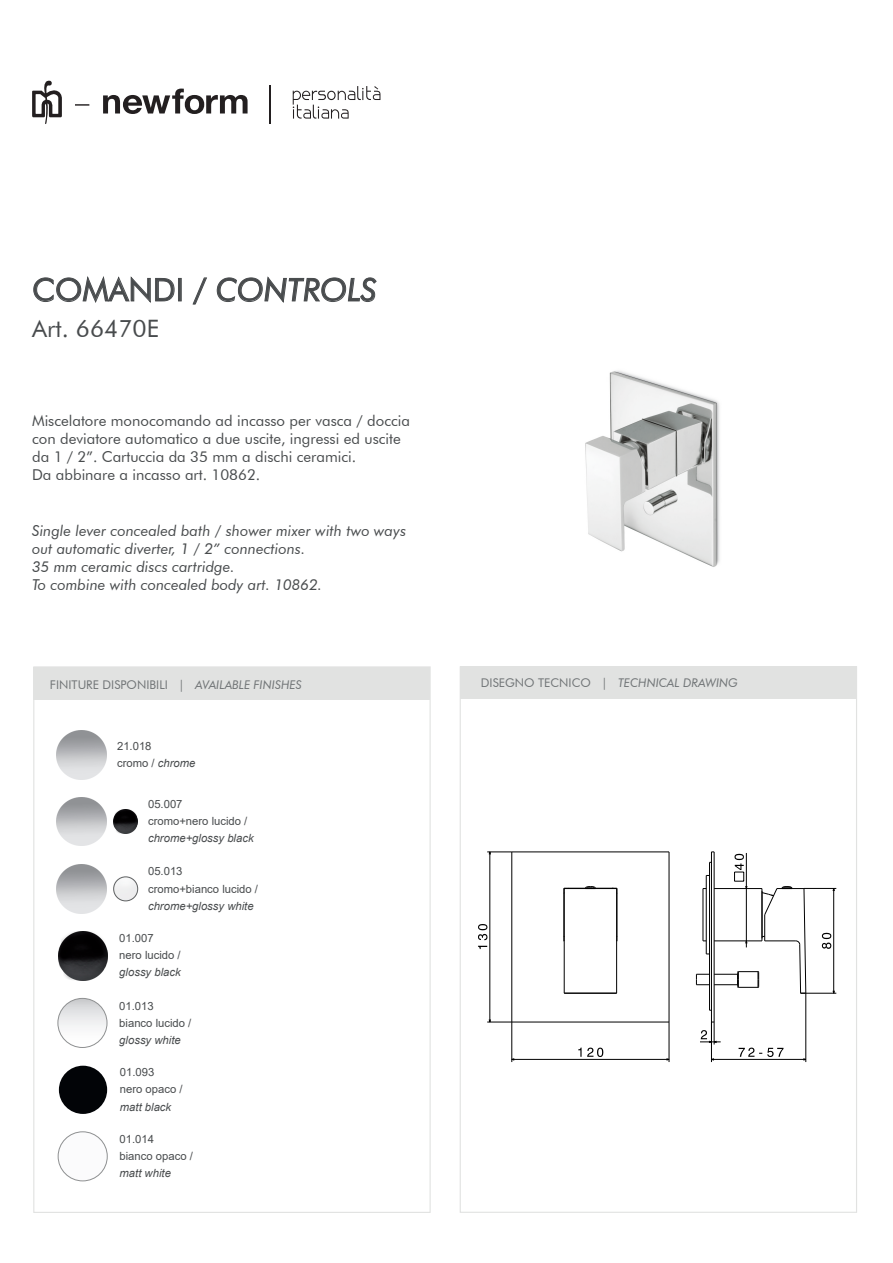
<style>
.page{position:relative;width:893px;height:1263px;background:#fff}
.page>*{position:absolute;margin:0;border:0;box-sizing:border-box;transform-origin:0 0}
.t1{font:31.5px "Futura BT";color:#484b4d}
.t2{font:24px "Futura BT";color:#484b4d}
.t3{font:15px/18px "Futura BT";color:#484b4d}
.t4{font:italic 15px/18px "Futura BT";color:#484b4d}
.t5{font:12px "Futura BT";color:#717577}
.t6{font:italic 12px "Futura BT";color:#717577}
.t7{font:11.25px/17.1px "Arial";color:#484b4d}
.t8{font:italic 11.25px "Arial";color:#484b4d}
.s1{font-style:italic}
.s2{font-style:normal}
</style>
<div class="page">
<div style="left:460px;top:667px;width:396px;height:32px;background:#e1e2e1"></div>
<div style="left:34px;top:667px;width:396px;height:32px;background:#e1e2e1"></div>
<svg style="left:293px;top:86px;width:87px;height:33px"></svg>
<svg style="left:32px;top:80px;width:215px;height:44px"></svg>
<hr style="left:269px;top:85px;width:2px;height:39px;background:#231f20">
<svg style="left:33px;top:276px;width:142px;height:27px"></svg>
<div style="left:178px;top:278px;width:4px;height:23px;border:1px solid #484b4d"></div>
<svg style="left:192px;top:277px;width:15px;height:28px"></svg>
<svg style="left:216px;top:276px;width:161px;height:27px"></svg>
<img style="left:585px;top:371px;width:135px;height:196px">
<hr style="left:511px;top:1022px;width:1px;height:40px;background:#000">
<hr style="left:668px;top:1022px;width:1px;height:40px;background:#000">
<hr style="left:711px;top:1022px;width:1px;height:40px;background:#000">
<hr style="left:805px;top:993px;width:1px;height:69px;background:#000">
<hr style="left:800px;top:993px;width:36px;height:1px;background:#000">
<hr style="left:804px;top:888px;width:32px;height:1px;background:#000">
<hr style="left:564px;top:889px;width:1px;height:104px;background:#000">
<hr style="left:616px;top:889px;width:1px;height:104px;background:#000">
<hr style="left:564px;top:993px;width:52px;height:1px;background:#000">
<hr style="left:512px;top:852px;width:157px;height:1px;background:#000">
<hr style="left:668px;top:852px;width:1px;height:170px;background:#000">
<hr style="left:512px;top:1022px;width:157px;height:1px;background:#000">
<hr style="left:511px;top:852px;width:1px;height:170px;background:#000">
<hr style="left:563px;top:889px;width:1px;height:52px;background:#000">
<svg style="left:616px;top:935px;width:2px;height:7px"></svg>
<svg style="left:563px;top:936px;width:2px;height:6px"></svg>
<svg style="left:563px;top:886px;width:55px;height:8px"></svg>
<hr style="left:713px;top:852px;width:1px;height:170px;background:#000">
<hr style="left:711px;top:852px;width:1px;height:170px;background:#000">
<hr style="left:709px;top:862px;width:1px;height:148px;background:#000">
<svg style="left:487px;top:1019px;width:25px;height:4px"></svg>
<svg style="left:487px;top:851px;width:25px;height:4px"></svg>
<svg style="left:478px;top:924px;width:9px;height:25px"></svg>
<hr style="left:489px;top:852px;width:1px;height:170px;background:#000">
<svg style="left:578px;top:1048px;width:25px;height:9px"></svg>
<hr style="left:512px;top:1059px;width:157px;height:1px;background:#000">
<svg style="left:738px;top:1048px;width:45px;height:9px"></svg>
<hr style="left:711px;top:1059px;width:94px;height:1px;background:#000">
<svg style="left:700px;top:1022px;width:20px;height:23px"></svg>
<svg style="left:696px;top:852px;width:110px;height:142px"></svg>
<hr style="left:746px;top:853px;width:1px;height:94px;background:#000">
<svg style="left:821px;top:933px;width:10px;height:16px"></svg>
<hr style="left:833px;top:888px;width:1px;height:105px;background:#000">
<div style="left:59px;top:1066px;width:48px;height:48px;background:#020407;border-radius:50%"></div>
<svg style="left:58px;top:998px;width:49px;height:49px"></svg>
<div style="left:58px;top:998px;width:49px;height:50px;border:1px solid #8e9091;border-radius:50%"></div>
<img style="left:59px;top:931px;width:48px;height:49px">
<img style="left:56px;top:730px;width:50px;height:49px">
<img style="left:114px;top:877px;width:24px;height:24px">
<img style="left:56px;top:797px;width:50px;height:49px">
<img style="left:114px;top:810px;width:24px;height:23px">
<img style="left:56px;top:865px;width:50px;height:48px">
<div style="left:114px;top:877px;width:24px;height:24px;border:1px solid #5f6162;border-radius:50%"></div>
<div style="left:58px;top:1132px;width:49px;height:49px;background:#fbfbfc;border-radius:50%"></div>
<div style="left:58px;top:1132px;width:49px;height:49px;border:1px solid #8e9091;border-radius:50%"></div>
<h1 class="t1" style="left:32px;top:271px;width:346px">COMANDI / <span class="s1">CONTROLS</span></h1>
<h2 class="t2" style="left:32px;top:314px;width:129px">Art. 66470E</h2>
<p class="t3" style="left:32px;top:412px;width:379px">Miscelatore monocomando ad incasso per vasca / doccia con deviatore automatico a due uscite, ingressi ed uscite da 1 / 2”. Cartuccia da 35 mm a dischi ceramici.<br>Da abbinare a incasso art. 10862.</p>
<p class="t4" style="left:32px;top:521px;width:375px">Single lever concealed bath / shower mixer with two ways out automatic diverter, 1 / 2” connections.<br>35 mm ceramic discs cartridge.<br>To combine with concealed body art. 10862.</p>
<p class="t5" style="left:50px;top:677px;width:253px">FINITURE DISPONIBILI | <span class="s1">AVAILABLE FINISHES</span></p>
<p class="t7" style="left:117px;top:737px;width:80px">21.018<br>cromo / <span class="s1">chrome</span></p>
<p class="t7" style="left:148px;top:796px;width:101px">05.007<br>cromo+nero lucido /</p>
<p class="t8" style="left:148px;top:831px;width:107px">chrome+glossy black</p>
<p class="t7" style="left:148px;top:863px;width:111px">05.013<br>cromo+bianco lucido /</p>
<p class="t8" style="left:148px;top:898px;width:107px">chrome+glossy white</p>
<p class="t7" style="left:119px;top:930px;width:63px">01.007<br>nero lucido /</p>
<p class="t8" style="left:119px;top:965px;width:63px">glossy black</p>
<p class="t7" style="left:119px;top:997px;width:74px">01.013<br>bianco lucido /</p>
<p class="t8" style="left:119px;top:1032px;width:63px">glossy white</p>
<p class="t7" style="left:120px;top:1064px;width:64px">01.093<br>nero opaco /</p>
<p class="t8" style="left:120px;top:1099px;width:53px">matt black</p>
<p class="t7" style="left:119px;top:1131px;width:75px">01.014<br>bianco opaco /</p>
<p class="t8" style="left:119px;top:1166px;width:53px">matt white</p>
<p class="t6" style="left:481px;top:676px;width:258px"><span class="s2">DISEGNO TECNICO |</span> TECHNICAL DRAWING</p>
</div>
